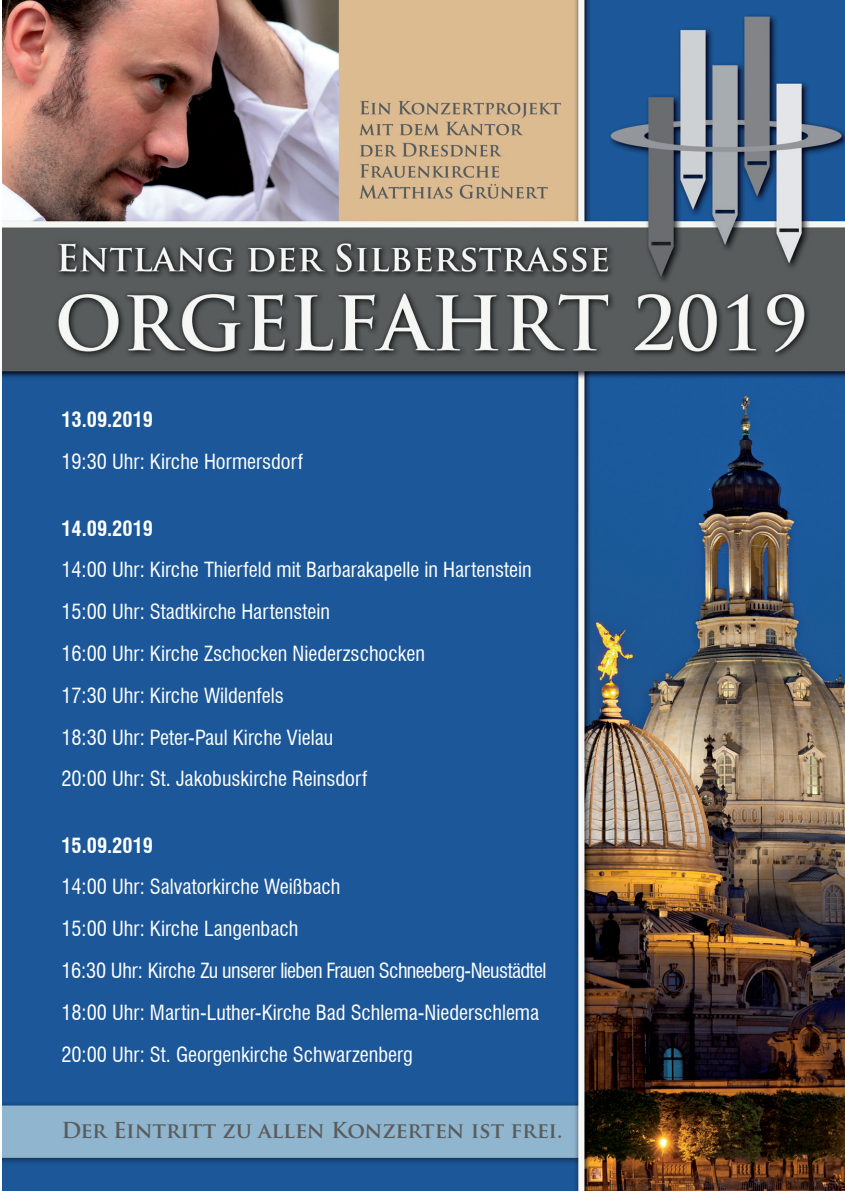
<style>
.page{position:relative;width:845px;height:1191px;background:#fff}
.page>*{position:absolute;margin:0;border:0;box-sizing:border-box;transform-origin:0 0}
.t1{font:700 21.4px "Trajan Pro";letter-spacing:-.005em;color:#595c5d}
.t2{font:condensed 20.4px/41.8px "Swiss 721 BT";color:#fff}
.t3{font:700 condensed 20.4px "Swiss 721 BT";color:#fff}
</style>
<div class="page">
<img style="left:3px;top:0;width:842px;height:1191px">
<p class="t3" style="left:61px;top:408px;width:93px">13.09.2019</p>
<p class="t2" style="left:61px;top:441px;width:243px">19:30 Uhr: Kirche Hormersdorf</p>
<p class="t3" style="left:61px;top:516px;width:93px">14.09.2019</p>
<p class="t2" style="left:61px;top:549px;width:472px">14:00 Uhr: Kirche Thierfeld mit Barbarakapelle in Hartenstein 15:00 Uhr: Stadtkirche Hartenstein<br>16:00 Uhr: Kirche Zschocken Niederzschocken<br>17:30 Uhr: Kirche Wildenfels<br>18:30 Uhr: Peter-Paul Kirche Vielau<br>20:00 Uhr: St. Jakobuskirche Reinsdorf</p>
<p class="t3" style="left:61px;top:833px;width:93px">15.09.2019</p>
<p class="t2" style="left:61px;top:866px;width:486px">14:00 Uhr: Salvatorkirche Weißbach<br>15:00 Uhr: Kirche Langenbach<br>16:30 Uhr: Kirche Zu unserer lieben Frauen Schneeberg-Neustädtel 18:00 Uhr: Martin-Luther-Kirche Bad Schlema-Niederschlema 20:00 Uhr: St. Georgenkirche Schwarzenberg</p>
<p class="t1" style="left:61px;top:1117px;width:502px">Der Eintritt zu allen Konzerten ist frei.</p>
</div>
